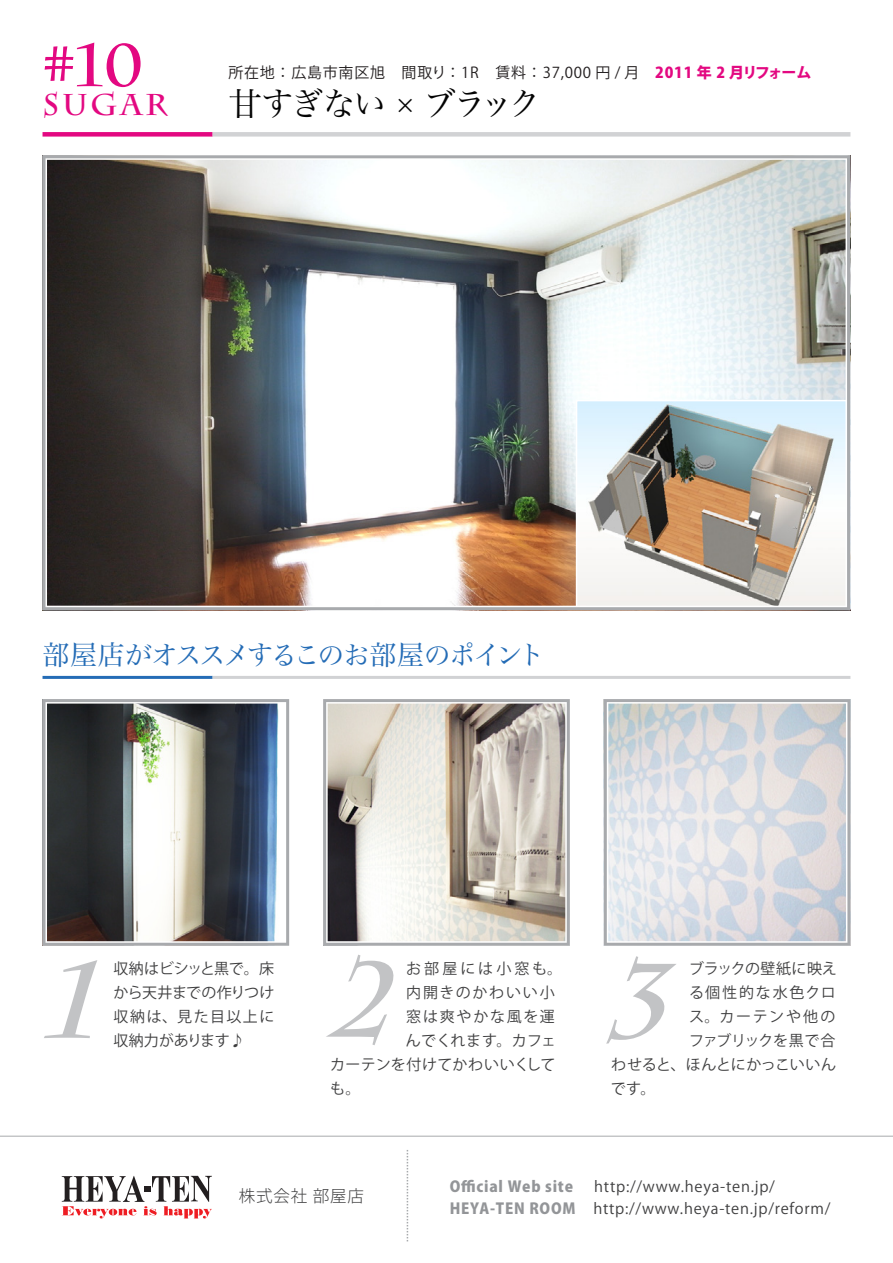
<style>
.page{position:relative;width:893px;height:1263px;background:#fff}
.page>*{position:absolute;margin:0;border:0;box-sizing:border-box;transform-origin:0 0}
.t1{font:700 60px "Charlemagne Std";color:#e30881}
.t2{font:33px "Hira Min Pro W3";letter-spacing:-.08em;color:#030303}
.t3{font:700 30px "Charlemagne Std";letter-spacing:.1em;color:#e30881}
.t4{font:27px "Hira Min Pro W3";letter-spacing:-.085em;color:#246cb6}
.t5{font:300 16.5px "Koz Go Pro";letter-spacing:.05em;color:#3f3f40}
.t6{font:15px/24px "Koz Go Pro";letter-spacing:.035em;color:#3e3e3f;text-align:justify}
.t7{font:15px/22.5px "Koz Go Pro";letter-spacing:.05em;color:#3f3f40}
.t8{font:15px "Koz Go Pro";letter-spacing:.05em;color:#231f20}
.t9{font:15px "Koz Go Pro";letter-spacing:.12em;color:#3e3e3f}
.t10{font:15px "Koz Go Pro";letter-spacing:-.015em;color:#3e3e3f}
.t11{font:800 15px "Koz Go Pro";letter-spacing:.05em;color:#939598}
.t12{font:15px "Koz Go Pro";letter-spacing:-.03em;color:#3e3e3f}
.t13{font:15px "Koz Go Pro";letter-spacing:.205em;color:#3e3e3f}
.t14{font:15px "Koz Go Pro";letter-spacing:.125em;color:#3e3e3f}
.s1{font-weight:800;color:#e30881}
.s2{font-weight:800;color:#939598}
</style>
<div class="page">
<hr style="left:0;top:1136px;width:893px;height:1px;background:#a8aaad">
<svg style="left:407px;top:1150px;width:1px;height:91px"></svg>
<svg style="left:62px;top:1176px;width:150px;height:42px"></svg>
<hr style="left:43px;top:676px;width:170px;height:3px;background:#246cb6">
<hr style="left:213px;top:676px;width:637px;height:3px;background:#d1d2d4">
<svg style="left:43px;top:699px;width:246px;height:247px"></svg>
<svg style="left:323px;top:699px;width:247px;height:247px;background:#c3bdb5"></svg>
<svg style="left:604px;top:699px;width:246px;height:247px;background:#d9dadf"></svg>
<img style="left:43px;top:155px;width:807px;height:455px">
<svg style="left:44px;top:960px;width:53px;height:78px"></svg>
<svg style="left:326px;top:955px;width:68px;height:90px"></svg>
<svg style="left:606px;top:956px;width:70px;height:88px"></svg>
<div style="left:43px;top:132px;width:170px;height:5px;background:#e30881"></div>
<div style="left:213px;top:132px;width:637px;height:5px;background:#d1d2d4"></div>
<h1 class="t1" style="left:43px;top:30px;width:103px">#10</h1>
<h3 class="t3" style="left:43px;top:87px;width:127px">SUGAR</h3>
<p class="t8" style="left:228px;top:63px;width:585px">所在地：広島市南区旭　間取り：1R　賃料：37,000 円 / 月　<span class="s1">2011 年 2 月リフォーム</span></p>
<h2 class="t2" style="left:228px;top:76px;width:314px">甘すぎない × ブラック</h2>
<h3 class="t4" style="left:43px;top:631px;width:504px">部屋店がオススメするこのお部屋のポイント</h3>
<p class="t6" style="left:114px;top:956px;width:162px">収納はビシッと黒で。床から天井までの作りつけ収納は、見た目以上に収納力があります♪</p>
<p class="t13" style="left:406px;top:958px;width:158px">お部屋には小窓も。</p>
<p class="t9" style="left:406px;top:982px;width:150px">内開きのかわいい小</p>
<p class="t9" style="left:406px;top:1006px;width:150px">窓は爽やかな風を運</p>
<p class="t6" style="left:406px;top:1028px;width:152px">んでくれます。カフェ</p>
<p class="t6" style="left:330px;top:1052px;width:227px">カーテンを付けてかわいいくして</p>
<p class="t6" style="left:330px;top:1076px;width:32px">も。</p>
<p class="t10" style="left:689px;top:958px;width:149px">ブラックの壁紙に映え</p>
<p class="t14" style="left:689px;top:982px;width:148px">る個性的な水色クロ</p>
<p class="t9" style="left:689px;top:1006px;width:148px">ス。カーテンや他の</p>
<p class="t12" style="left:689px;top:1030px;width:148px">ファブリックを黒で合</p>
<p class="t10" style="left:611px;top:1054px;width:227px">わせると、ほんとにかっこいいん</p>
<p class="t6" style="left:611px;top:1076px;width:46px">です。</p>
<p class="t5" style="left:239px;top:1185px;width:127px">株式会社 部屋店</p>
<p class="t11" style="left:450px;top:1176px;width:125px">Official Web site</p>
<p class="t7" style="left:450px;top:1175px;width:382px;text-indent:145px">http://www.heya-ten.jp/<br><span class="s2">HEYA-TEN ROOM</span> http://www.heya-ten.jp/reform/</p>
</div>
